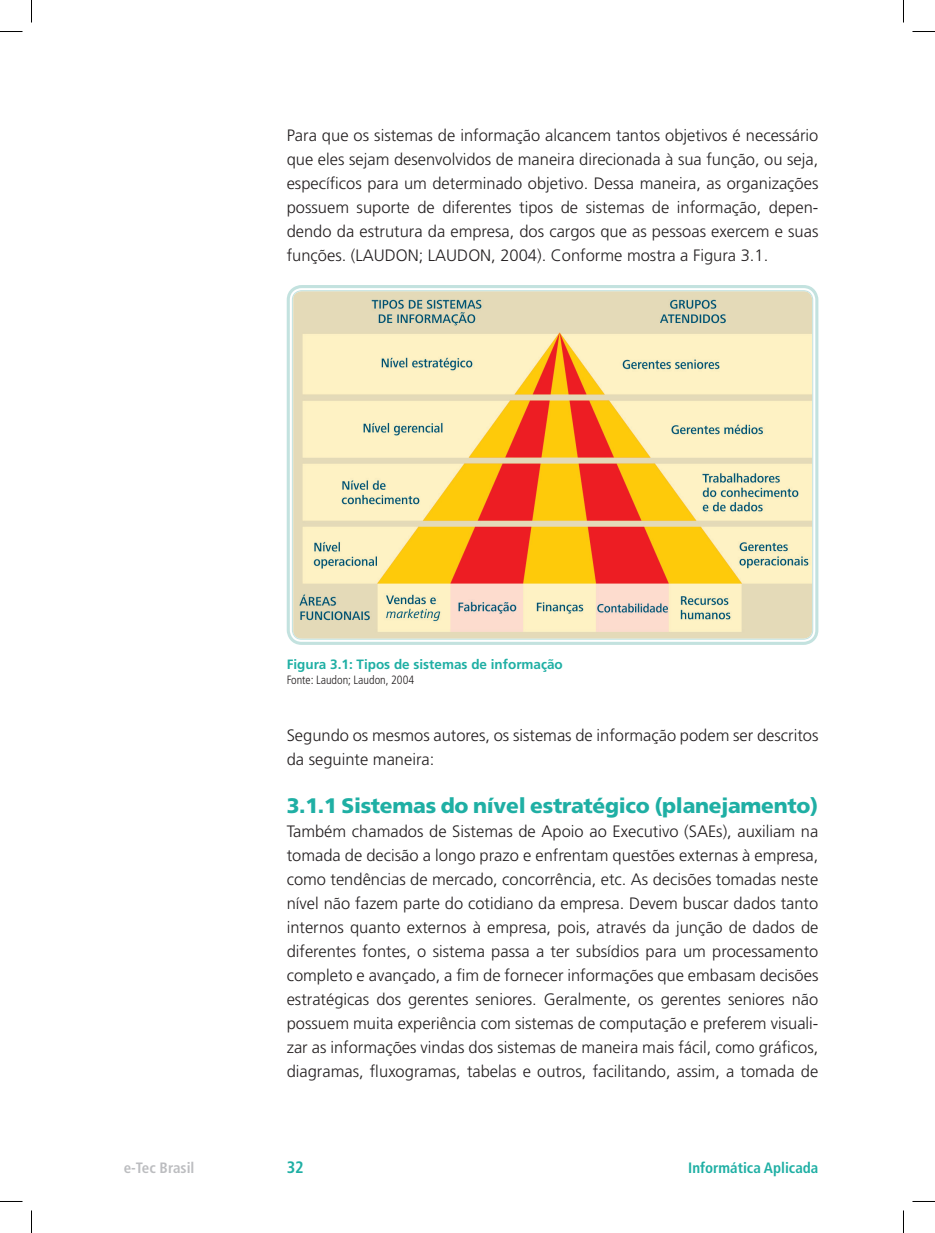
<style>
.page{position:relative;width:935px;height:1233px;background:#fff}
.page>*{position:absolute;margin:0;border:0;box-sizing:border-box;transform-origin:0 0}
.t1{font:900 21px "Frutiger LT Std";letter-spacing:-.015em;color:#1fafa4}
.t2{font:300 16.5px/24px "Frutiger LT Std";color:#231f20;text-align:justify}
.t3{font:700 condensed 16.5px "Frutiger LT Std";color:#1fafa4}
.t4{font:700 condensed 15px "Frutiger LT Std";color:#1fafa4}
.t5{font:700 condensed 15px "Frutiger LT Std";color:#bcbdc0}
.t6{font:700 13.5px "Frutiger LT Std";color:#1fafa4}
.t7{font:300 condensed 12px "Frutiger LT Std";color:#231f20}
</style>
<div class="page">
<img style="left:293px;top:291px;width:519px;height:347px">
<div style="left:287px;top:285px;width:531px;height:360px;border:3px solid #c3e2df;border-radius:13px"></div>
<svg style="left:0;top:31px;width:22px;height:1px"></svg>
<svg style="left:912px;top:31px;width:23px;height:1px"></svg>
<svg style="left:0;top:1201px;width:22px;height:1px"></svg>
<svg style="left:912px;top:1201px;width:23px;height:1px"></svg>
<svg style="left:31px;top:0;width:1px;height:23px"></svg>
<svg style="left:31px;top:1210px;width:1px;height:22px"></svg>
<svg style="left:903px;top:0;width:1px;height:23px"></svg>
<svg style="left:903px;top:1210px;width:1px;height:22px"></svg>
<p class="t2" style="left:287px;top:123px;width:533px">Para que os sistemas de informação alcancem tantos objetivos é necessário que eles sejam desenvolvidos de maneira direcionada à sua função, ou seja, específicos para um determinado objetivo. Dessa maneira, as organizações possuem suporte de diferentes tipos de sistemas de informação, depen&shy;dendo da estrutura da empresa, dos cargos que as pessoas exercem e suas funções. (LAUDON; LAUDON, 2004). Conforme mostra a Figura 3.1.</p>
<p class="t6" style="left:287px;top:656px;width:278px">Figura 3.1: Tipos de sistemas de informação</p>
<p class="t7" style="left:287px;top:673px;width:129px">Fonte: Laudon; Laudon, 2004</p>
<p class="t2" style="left:287px;top:723px;width:533px">Segundo os mesmos autores, os sistemas de informação podem ser descritos da seguinte maneira:</p>
<p class="t1" style="left:287px;top:793px;width:533px">3.1.1 Sistemas do nível estratégico (planejamento)</p>
<p class="t2" style="left:287px;top:819px;width:533px">Também chamados de Sistemas de Apoio ao Executivo (SAEs), auxiliam na tomada de decisão a longo prazo e enfrentam questões externas à empresa, como tendências de mercado, concorrência, etc. As decisões tomadas neste nível não fazem parte do cotidiano da empresa. Devem buscar dados tanto internos quanto externos à empresa, pois, através da junção de dados de diferentes fontes, o sistema passa a ter subsídios para um processamento completo e avançado, a fim de fornecer informações que embasam decisões estratégicas dos gerentes seniores. Geralmente, os gerentes seniores não possuem muita experiência com sistemas de computação e preferem visuali&shy;zar as informações vindas dos sistemas de maneira mais fácil, como gráficos, diagramas, fluxogramas, tabelas e outros, facilitando, assim, a tomada de</p>
<p class="t5" style="left:124px;top:1158px;width:72px">e-Tec Brasil</p>
<p class="t3" style="left:287px;top:1157px;width:19px">32</p>
<p class="t4" style="left:688px;top:1158px;width:132px">Informática Aplicada</p>
</div>
